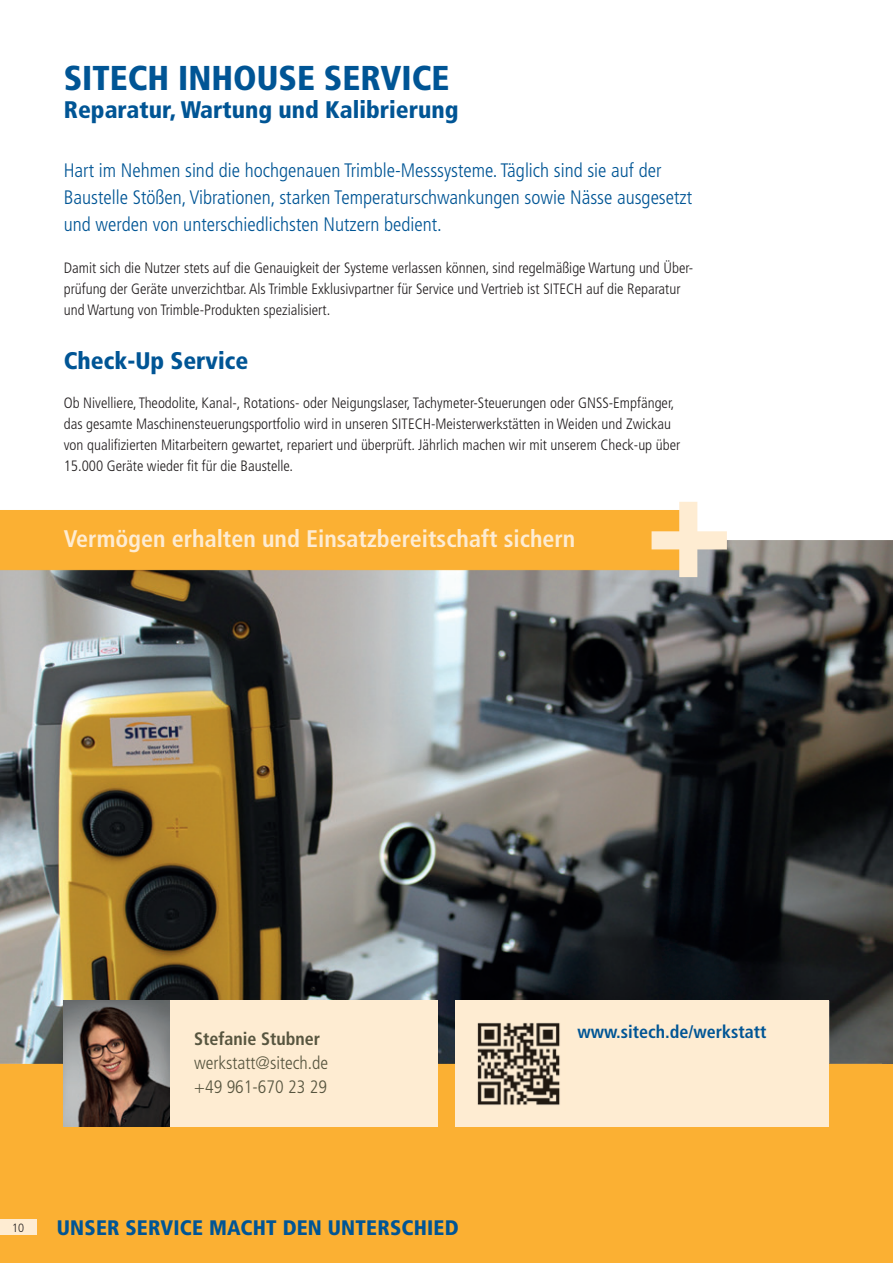
<style>
.page{position:relative;width:893px;height:1263px;background:#fff}
.page>*{position:absolute;margin:0;border:0;box-sizing:border-box;transform-origin:0 0}
.t1{font:900 condensed 34.5px "Frutiger LT Pro";color:#005595}
.t2{font:900 condensed 24px "Frutiger LT Pro";color:#005595}
.t3{font:700 condensed 24px "Frutiger LT Pro";color:#feecd2}
.t4{font:900 condensed 21px "Frutiger LT Pro";letter-spacing:.01em;color:#005595}
.t5{font:300 condensed 19.5px/27px "Frutiger LT Pro";color:#005595}
.t6{font:300 condensed 18px/24px "Frutiger LT Pro";color:#57553f}
.t7{font:700 condensed 18px "Frutiger LT Pro";color:#005595}
.t8{font:700 condensed 18px "Frutiger LT Pro";color:#57553f}
.t9{font:300 condensed 15px/21px "Frutiger LT Pro";color:#231f20}
.t10{font:300 12px "Frutiger LT Pro";color:#231f20;scale:.9 1}
</style>
<div class="page">
<div style="left:0;top:1064px;width:893px;height:199px;background:#fbb033"></div>
<div style="left:0;top:1219px;width:36px;height:16px;background:#feecd2"></div>
<img style="left:0;top:540px;width:893px;height:524px">
<svg style="left:0;top:502px;width:727px;height:75px;background:#f0b759"></svg>
<div style="left:103px;top:1001px;width:334px;height:126px;background:#feecd2"></div>
<img style="left:64px;top:1001px;width:105px;height:126px">
<div style="left:455px;top:1001px;width:374px;height:126px;background:#feecd2"></div>
<img style="left:477px;top:1022px;width:83px;height:83px">
<h1 class="t1" style="left:64px;top:57px;width:387px">SITECH INHOUSE SERVICE</h1>
<h2 class="t2" style="left:64px;top:96px;width:396px">Reparatur, Wartung und Kalibrierung</h2>
<h3 class="t5" style="left:64px;top:157px;width:630px">Hart im Nehmen sind die hochgenauen Trimble-Messsysteme. Täglich sind sie auf der<br>Baustelle Stößen, Vibrationen, starken Temperaturschwankungen sowie Nässe ausgesetzt und werden von unterschiedlichsten Nutzern bedient.</h3>
<p class="t9" style="left:64px;top:257px;width:631px">Damit sich die Nutzer stets auf die Genauigkeit der Systeme verlassen können, sind regelmäßige Wartung und Über&shy;prüfung der Geräte unverzichtbar. Als Trimble Exklusivpartner für Service und Vertrieb ist SITECH auf die Reparatur und Wartung von Trimble-Produkten spezialisiert.</p>
<h2 class="t2" style="left:64px;top:346px;width:186px">Check-Up Service</h2>
<p class="t9" style="left:64px;top:392px;width:618px">Ob Nivelliere, Theodolite, Kanal-, Rotations- oder Neigungslaser, Tachymeter-Steuerungen oder GNSS-Empfänger, das gesamte Maschinensteuerungsportfolio wird in unseren SITECH-Meisterwerkstätten in Weiden und Zwickau von qualifizierten Mitarbeitern gewartet, repariert und überprüft. Jährlich machen wir mit unserem Check-up über 15.000 Geräte wieder fit für die Baustelle.</p>
<h2 class="t3" style="left:64px;top:525px;width:513px">Vermögen erhalten und Einsatzbereitschaft sichern</h2>
<p class="t8" style="left:194px;top:1028px;width:128px">Stefanie Stubner</p>
<p class="t6" style="left:194px;top:1051px;width:135px">werkstatt@sitech.de +49 961-670 23 29</p>
<p class="t10" style="left:12px;top:1220px;width:15px">10</p>
<h3 class="t4" style="left:57px;top:1215px;width:403px">UNSER SERVICE MACHT DEN UNTERSCHIED</h3>
<p class="t7" style="left:577px;top:1021px;width:191px">www.sitech.de/werkstatt</p>
</div>
